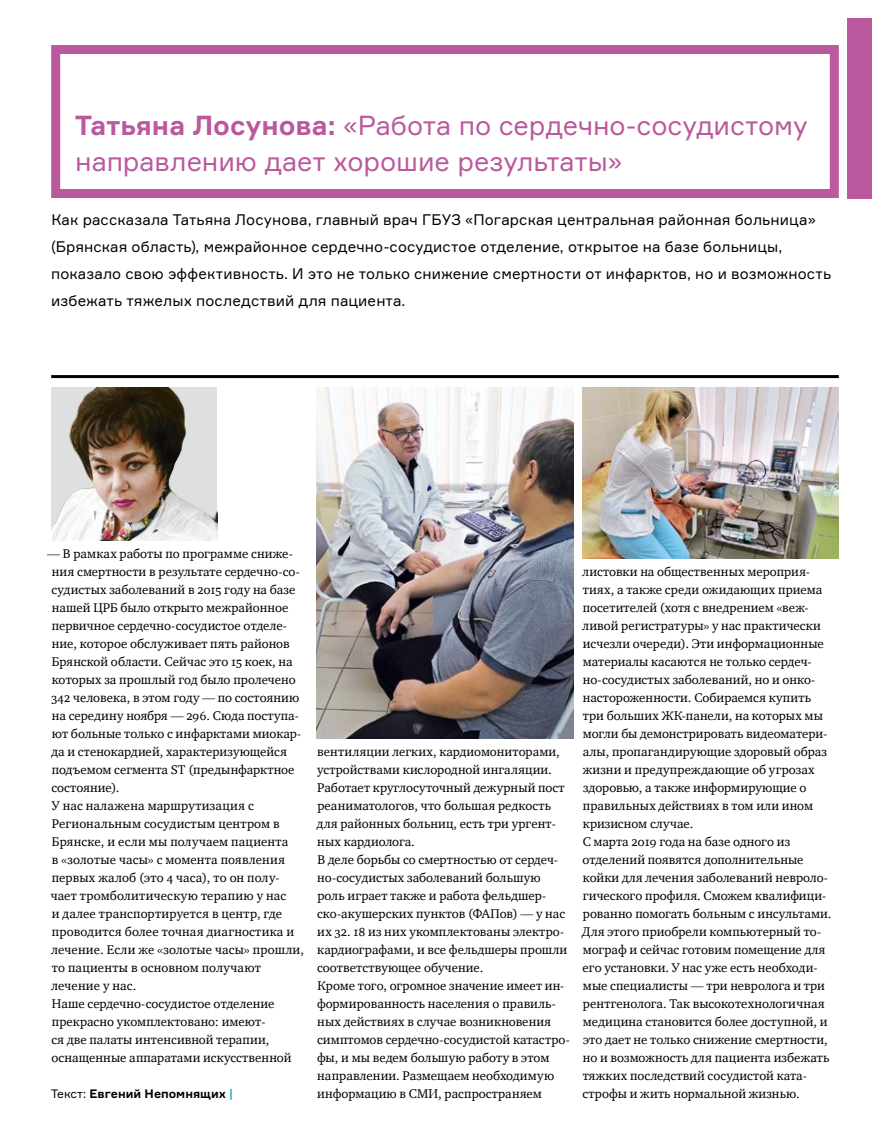
<style>
.page{position:relative;width:872px;height:1127px;background:#fff}
.page>*{position:absolute;margin:0;border:0;box-sizing:border-box;transform-origin:0 0}
.t1{font:27px/36px "Formular";letter-spacing:-.005em;color:#ba599e}
.t2{font:15px/27px "Formular";letter-spacing:.01em;color:#000}
.t3{font:12.9px/18px "Charter OSC";letter-spacing:.005em;color:#000}
.t4{font:700 12px "Formular";color:#000}
.s1{font-weight:700}
.s2{font-weight:400}
.s3{color:#00b1b7}
</style>
<div class="page">
<div style="left:51px;top:45px;width:787px;height:153px;border:9px solid #ba599e"></div>
<hr style="left:51px;top:375px;width:787px;height:3px;background:#000">
<img style="left:51px;top:387px;width:166px;height:153px">
<img style="left:317px;top:387px;width:256px;height:351px">
<img style="left:582px;top:387px;width:256px;height:171px">
<div style="left:847px;top:18px;width:25px;height:180px;background:#ba599e"></div>
<h1 class="t1" style="left:75px;top:107px;width:734px"><span class="s1">Татьяна Лосунова:</span> «Работа по сердечно-сосудистому направлению дает хорошие результаты»</h1>
<p class="t2" style="left:51px;top:206px;width:781px">Как рассказала Татьяна Лосунова, главный врач ГБУЗ «Погарская центральная районная больница» (Брянская область), межрайонное сердечно-сосудистое отделение, открытое на базе больницы, показало свою эффективность. И это не только снижение смертности от инфарктов, но и возможность избежать тяжелых последствий для пациента.</p>
<p class="t3" style="left:47px;top:545px;width:258px">— В рамках работы по программе сниже&shy;ния смертности в результате сердечно-со&shy;судистых заболеваний в 2015 году на базе нашей ЦРБ было открыто межрайонное первичное сердечно-сосудистое отделе&shy;ние, которое обслуживает пять районов Брянской области. Сейчас это 15 коек, на которых за прошлый год было пролечено 342 человека, в этом году — по состоянию на середину ноября — 296. Сюда поступа&shy;ют больные только с инфарктами миокар&shy;да и стенокардией, характеризующейся подъемом сегмента ST (предынфарктное состояние).<br>У нас налажена маршрутизация с Региональным сосудистым центром в Брянске, и если мы получаем пациента<br>в «золотые часы» с момента появления первых жалоб (это 4 часа), то он полу&shy;чает тромболитическую терапию у нас<br>и далее транспортируется в центр, где проводится более точная диагностика и лечение. Если же «золотые часы» прошли, то пациенты в основном получают лечение у нас.<br>Наше сердечно-сосудистое отделение прекрасно укомплектовано: имеют-<br>ся две палаты интенсивной терапии, оснащенные аппаратами искусственной</p>
<p class="t3" style="left:582px;top:563px;width:251px">листовки на общественных мероприя&shy;тиях, а также среди ожидающих приема посетителей (хотя с внедрением «веж&shy;ливой регистратуры» у нас практически исчезли очереди). Эти информационные материалы касаются не только сердеч&shy;но-сосудистых заболеваний, но и онко&shy;настороженности. Собираемся купить три больших ЖК-панели, на которых мы могли бы демонстрировать видеоматери&shy;алы, пропагандирующие здоровый образ жизни и предупреждающие об угрозах здоровью, а также информирующие о правильных действиях в том или ином кризисном случае.<br>С марта 2019 года на базе одного из отделений появятся дополнительные койки для лечения заболеваний невроло&shy;гического профиля. Сможем квалифици&shy;рованно помогать больным с инсультами.<br>Для этого приобрели компьютерный то&shy;мограф и сейчас готовим помещение для его установки. У нас уже есть необходи&shy;мые специалисты — три невролога и три рентгенолога. Так высокотехнологичная медицина становится более доступной, и это дает не только снижение смертности, но и возможность для пациента избежать тяжких последствий сосудистой ката-</p>
<p class="t3" style="left:317px;top:743px;width:254px">вентиляции легких, кардиомониторами, устройствами кислородной ингаляции.<br>Работает круглосуточный дежурный пост реаниматологов, что большая редкость для районных больниц, есть три ургент&shy;ных кардиолога.<br>В деле борьбы со смертностью от сердеч&shy;но-сосудистых заболеваний большую роль играет также и работа фельдшер&shy;ско-акушерских пунктов (ФАПов) — у нас их 32. 18 из них укомплектованы электро&shy;кардиографами, и все фельдшеры прошли соответствующее обучение.<br>Кроме того, огромное значение имеет ин&shy;формированность населения о правиль&shy;ных действиях в случае возникновения симптомов сердечно-сосудистой катастро&shy;фы, и мы ведем большую работу в этом направлении. Размещаем необходимую информацию в СМИ, распространяем</p>
<p class="t4" style="left:51px;top:1086px;width:183px"><span class="s2">Текст:</span> Евгений Непомнящих <span class="s3">|</span></p>
<p class="t3" style="left:582px;top:1085px;width:219px">строфы и жить нормальной жизнью.</p>
</div>
